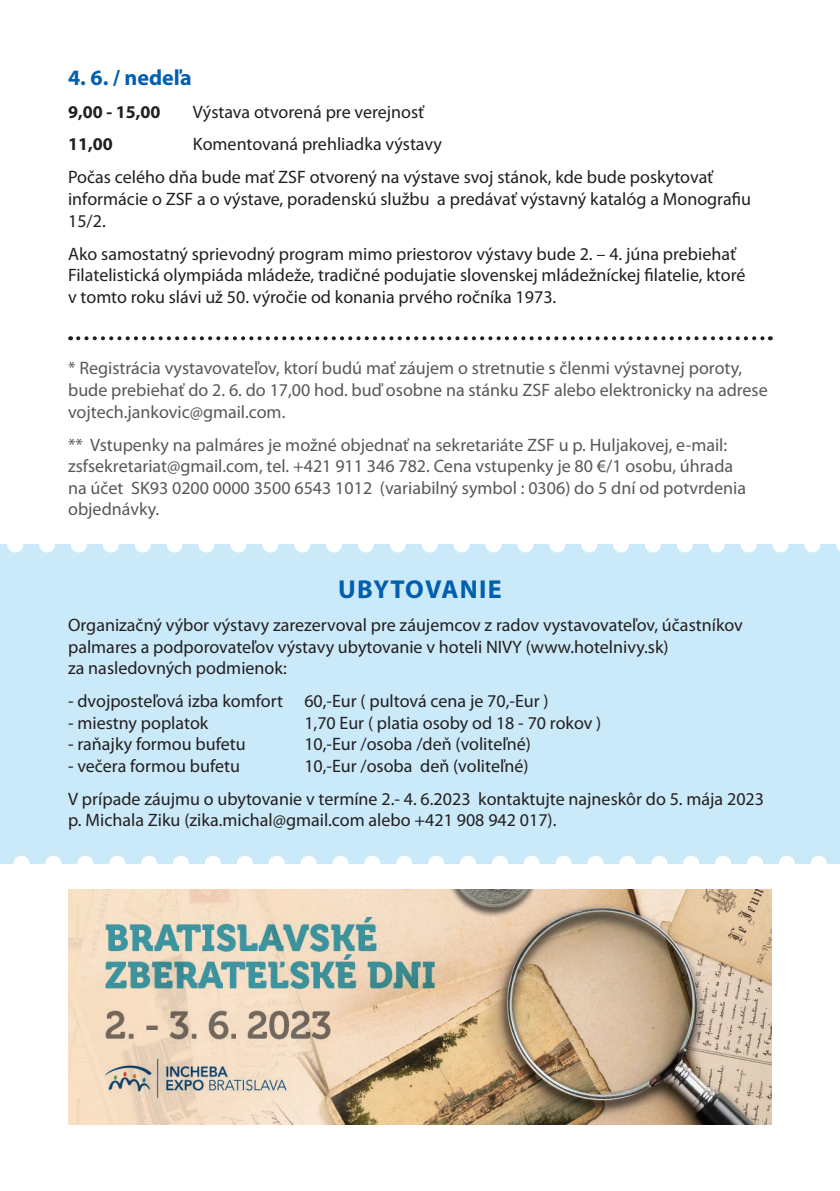
<style>
.page{position:relative;width:840px;height:1191px;background:#fff}
.page>*{position:absolute;margin:0;border:0;box-sizing:border-box;transform-origin:0 0}
.t1{font:700 26px "Myriad Pro";letter-spacing:.05em;color:#015fae}
.t2{font:700 22px "Myriad Pro";color:#015fae}
.t3{font:18px/21.6px "Myriad Pro";color:#231f20}
.t4{font:18px/21.6px "Myriad Pro";color:#57585a}
.t5{font:700 18px "Myriad Pro";color:#231f20}
</style>
<div class="page">
<div style="left:0;top:544px;width:839px;height:319px;background:#cae9f9"></div>
<svg style="left:0;top:855px;width:840px;height:9px"></svg>
<svg style="left:7px;top:544px;width:833px;height:8px"></svg>
<svg style="left:78px;top:336px;width:692px;height:4px"></svg>
<img style="left:68px;top:889px;width:703px;height:235px">
<p class="t2" style="left:68px;top:63px;width:125px">4. 6. / nedeľa</p>
<p class="t5" style="left:68px;top:100px;width:94px">9,00 - 15,00</p>
<p class="t3" style="left:193px;top:100px;width:233px">Výstava otvorená pre verejnosť</p>
<p class="t5" style="left:68px;top:133px;width:46px">11,00</p>
<p class="t3" style="left:68px;top:128px;width:646px;line-height:33px;text-indent:125px">Komentovaná prehliadka výstavy<br>Počas celého dňa bude mať ZSF otvorený na výstave svoj stánok, kde bude poskytovať</p>
<p class="t3" style="left:68px;top:188px;width:684px">informácie o ZSF a o výstave, poradenskú službu a predávať výstavný katalóg a Monografiu<br>15/2.</p>
<p class="t3" style="left:68px;top:242px;width:678px">Ako samostatný sprievodný program mimo priestorov výstavy bude 2. – 4. júna prebiehať<br>Filatelistická olympiáda mládeže, tradičné podujatie slovenskej mládežníckej filatelie, ktoré v tomto roku slávi už 50. výročie od konania prvého ročníka 1973.</p>
<p class="t4" style="left:68px;top:357px;width:700px">* Registrácia vystavovateľov, ktorí budú mať záujem o stretnutie s členmi výstavnej poroty, bude prebiehať do 2. 6. do 17,00 hod. buď osobne na stánku ZSF alebo elektronicky na adrese vojtech.jankovic@gmail.com.</p>
<p class="t4" style="left:68px;top:433px;width:679px">** Vstupenky na palmáres je možné objednať na sekretariáte ZSF u p. Huljakovej, e-mail: zsfsekretariat@gmail.com, tel. +421 911 346 782. Cena vstupenky je 80 €/1 osobu, úhrada na účet SK93 0200 0000 3500 6543 1012 (variabilný symbol : 0306) do 5 dní od potvrdenia objednávky.</p>
<h1 class="t1" style="left:338px;top:572px;width:165px">UBYTOVANIE</h1>
<p class="t3" style="left:68px;top:614px;width:676px">Organizačný výbor výstavy zarezervoval pre záujemcov z radov vystavovateľov, účastníkov palmares a podporovateľov výstavy ubytovanie v hoteli NIVY (www.hotelnivy.sk)<br>za nasledovných podmienok:</p>
<p class="t3" style="left:68px;top:690px;width:481px">- dvojposteľová izba komfort 60,-Eur ( pultová cena je 70,-Eur )</p>
<p class="t3" style="left:68px;top:711px;width:142px">- miestny poplatok</p>
<p class="t3" style="left:304px;top:711px;width:298px">1,70 Eur ( platia osoby od 18 - 70 rokov )</p>
<p class="t3" style="left:68px;top:733px;width:179px">- raňajky formou bufetu</p>
<p class="t3" style="left:304px;top:733px;width:228px">10,-Eur /osoba /deň (voliteľné)</p>
<p class="t3" style="left:68px;top:755px;width:173px">- večera formou bufetu</p>
<p class="t3" style="left:68px;top:749px;width:697px;line-height:33px;text-align:center">10,-Eur /osoba deň (voliteľné)<br>V prípade záujmu o ubytovanie v termíne 2.- 4. 6.2023 kontaktujte najneskôr do 5. mája 2023</p>
<p class="t3" style="left:68px;top:809px;width:489px">p. Michala Ziku (zika.michal@gmail.com alebo +421 908 942 017).</p>
</div>
